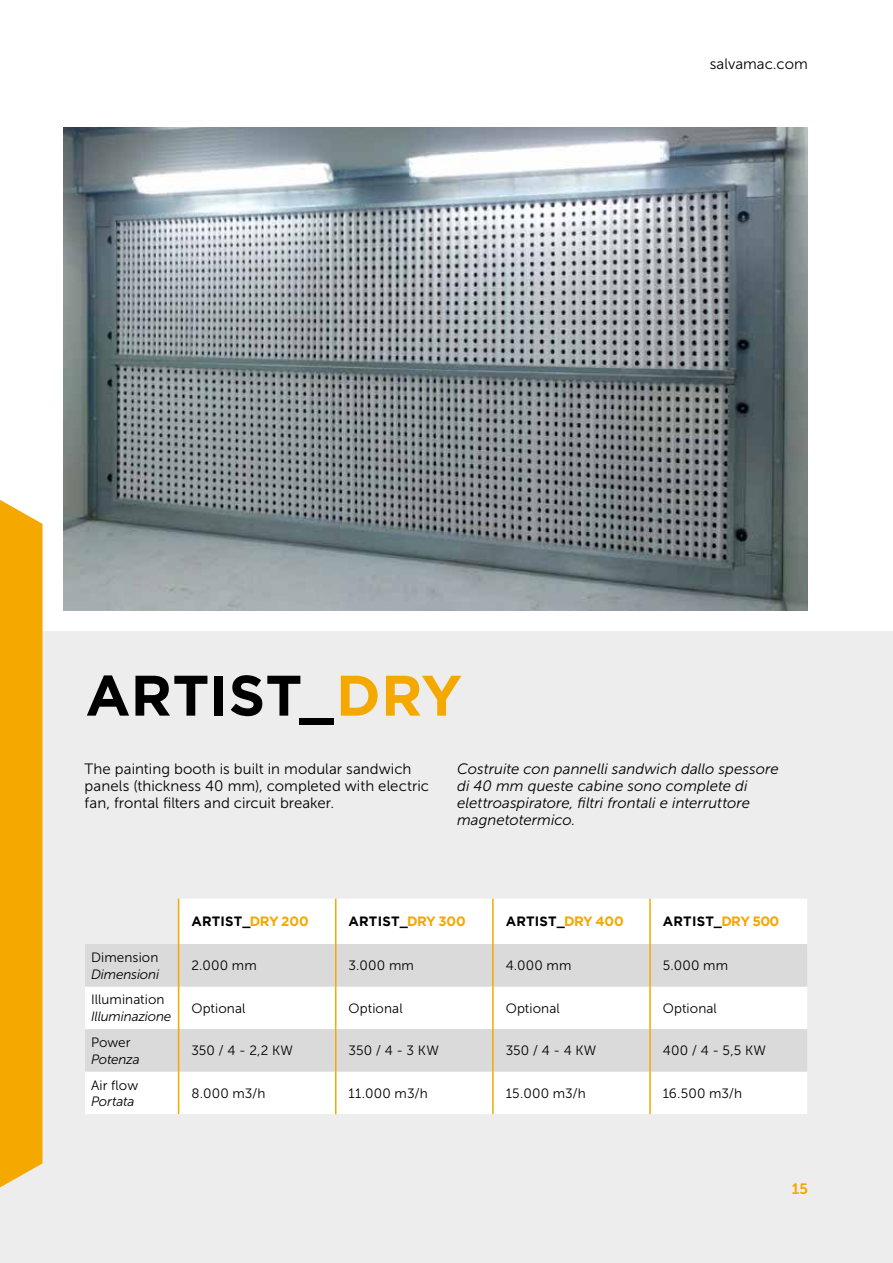
<style>
.page{position:relative;width:893px;height:1263px;background:#fff}
.page>*{position:absolute;margin:0;border:0;box-sizing:border-box;transform-origin:0 0}
.t1{font:700 57px "Gotham";letter-spacing:.005em;color:#000}
.t2{font:italic 15px/17px "Museo Sans 300";color:#000}
.t3{font:15px/17px "Museo Sans 300";letter-spacing:.005em;color:#000}
.t4{font:15px "Museo Sans 700";color:#f4a800}
.t5{font:13.5px "Museo Sans 300";letter-spacing:.01em;color:#000}
.t6{font:700 13.5px "Gotham";letter-spacing:.015em;color:#000}
.t7{font:italic 13.5px "Museo Sans 300";letter-spacing:-.015em;color:#000}
.s1{color:#f4a800}
</style>
<div class="page">
<img style="left:64px;top:128px;width:744px;height:482px">
<div style="left:0;top:631px;width:893px;height:632px;background:#ededed"></div>
<div style="left:0;top:500px;width:43px;height:687px;background:#f4a800"></div>
<svg style="left:85px;top:899px;width:722px;height:215px;background:#fdfdfd"></svg>
<svg style="left:85px;top:944px;width:722px;height:127px;background:#e6e6e6"></svg>
<hr style="left:178px;top:899px;width:1px;height:45px;background:#f4a800">
<hr style="left:335px;top:899px;width:1px;height:45px;background:#f4a800">
<hr style="left:492px;top:899px;width:2px;height:45px;background:#f4a800">
<hr style="left:178px;top:944px;width:1px;height:42px;background:#f4a800">
<hr style="left:335px;top:944px;width:1px;height:42px;background:#f4a800">
<hr style="left:492px;top:944px;width:2px;height:42px;background:#f4a800">
<hr style="left:178px;top:986px;width:1px;height:43px;background:#f4a800">
<hr style="left:335px;top:986px;width:1px;height:43px;background:#f4a800">
<hr style="left:492px;top:986px;width:2px;height:43px;background:#f4a800">
<hr style="left:178px;top:1029px;width:1px;height:42px;background:#f4a800">
<hr style="left:335px;top:1029px;width:1px;height:42px;background:#f4a800">
<hr style="left:492px;top:1029px;width:2px;height:42px;background:#f4a800">
<hr style="left:178px;top:1071px;width:1px;height:43px;background:#f4a800">
<hr style="left:335px;top:1071px;width:1px;height:43px;background:#f4a800">
<hr style="left:492px;top:1071px;width:2px;height:43px;background:#f4a800">
<hr style="left:649px;top:899px;width:2px;height:45px;background:#f4a800">
<hr style="left:649px;top:944px;width:2px;height:42px;background:#f4a800">
<hr style="left:649px;top:986px;width:2px;height:43px;background:#f4a800">
<hr style="left:649px;top:1029px;width:2px;height:42px;background:#f4a800">
<hr style="left:649px;top:1071px;width:2px;height:43px;background:#f4a800">
<h1 class="t1" style="left:85px;top:662px;width:378px">ARTIST_<span class="s1">DRY</span></h1>
<p class="t3" style="left:710px;top:56px;width:100px">salvamac.com</p>
<p class="t3" style="left:85px;top:760px;width:346px">The painting booth is built in modular sandwich panels (thickness 40 mm), completed with electric fan, frontal filters and circuit breaker.</p>
<p class="t2" style="left:457px;top:760px;width:323px">Costruite con pannelli sandwich dallo spessore di 40 mm queste cabine sono complete di elettroaspiratore, filtri frontali e interruttore magnetotermico.</p>
<p class="t5" style="left:91px;top:950px;width:69px">Dimension</p>
<p class="t7" style="left:91px;top:967px;width:70px">Dimensioni</p>
<p class="t5" style="left:91px;top:992px;width:75px">Illumination</p>
<p class="t7" style="left:91px;top:1009px;width:82px">Illuminazione</p>
<p class="t5" style="left:91px;top:1035px;width:41px">Power</p>
<p class="t7" style="left:91px;top:1052px;width:50px">Potenza</p>
<p class="t5" style="left:91px;top:1077px;width:49px">Air flow</p>
<p class="t7" style="left:91px;top:1094px;width:45px">Portata</p>
<p class="t6" style="left:191px;top:914px;width:119px">ARTIST_<span class="s1">DRY 200</span></p>
<p class="t6" style="left:349px;top:914px;width:119px">ARTIST_<span class="s1">DRY 300</span></p>
<p class="t6" style="left:506px;top:914px;width:120px">ARTIST_<span class="s1">DRY 400</span></p>
<p class="t6" style="left:663px;top:914px;width:118px">ARTIST_<span class="s1">DRY 500</span></p>
<p class="t5" style="left:191px;top:958px;width:67px">2.000 mm</p>
<p class="t5" style="left:348px;top:958px;width:67px">3.000 mm</p>
<p class="t5" style="left:506px;top:958px;width:67px">4.000 mm</p>
<p class="t5" style="left:663px;top:958px;width:67px">5.000 mm</p>
<p class="t5" style="left:191px;top:1001px;width:56px">Optional</p>
<p class="t5" style="left:348px;top:1001px;width:56px">Optional</p>
<p class="t5" style="left:506px;top:1001px;width:56px">Optional</p>
<p class="t5" style="left:663px;top:1001px;width:56px">Optional</p>
<p class="t5" style="left:191px;top:1043px;width:103px">350 / 4 - 2,2 KW</p>
<p class="t5" style="left:349px;top:1043px;width:92px">350 / 4 - 3 KW</p>
<p class="t5" style="left:506px;top:1043px;width:92px">350 / 4 - 4 KW</p>
<p class="t5" style="left:663px;top:1043px;width:105px">400 / 4 - 5,5 KW</p>
<p class="t5" style="left:191px;top:1086px;width:76px">8.000 m3/h</p>
<p class="t5" style="left:349px;top:1086px;width:81px">11.000 m3/h</p>
<p class="t5" style="left:506px;top:1086px;width:82px">15.000 m3/h</p>
<p class="t5" style="left:663px;top:1086px;width:81px">16.500 m3/h</p>
<p class="t4" style="left:792px;top:1181px;width:18px">15</p>
</div>
